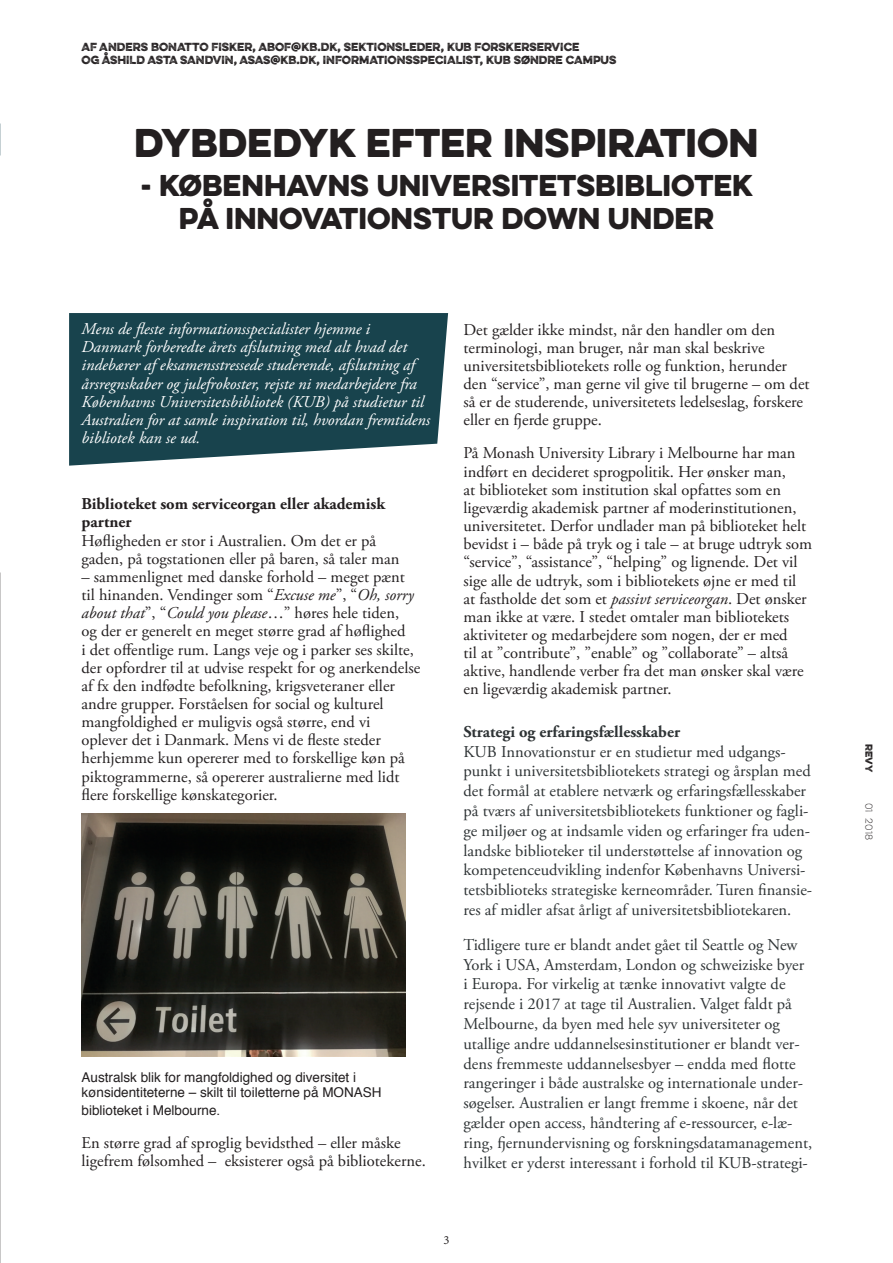
<style>
.page{position:relative;width:893px;height:1263px;background:#fff}
.page>*{position:absolute;margin:0;border:0;box-sizing:border-box;transform-origin:0 0}
.t1{font:36px "Eveleth Clean";color:#231f20}
.t2{font:27px/33px "Eveleth Clean";color:#231f20;text-align:center}
.t3{font:16.5px/18.1px "Adobe Garamond Pro";color:#231f20}
.t4{font:16.5px/19.8px "Adobe Garamond Pro";color:#2e3335}
.t5{font:italic 16.5px/18.1px "Adobe Garamond Pro";color:#fff}
.t6{font:700 16.5px/18.1px "Adobe Garamond Pro";color:#231f20}
.t7{font:700 16.5px "Adobe Garamond Pro";color:#2e3335}
.t8{font:13.5px/14.9px "Helvetica";color:#231f20}
.t9{font:13.5px "Adobe Devanagari";color:#231f20}
.t10{font:10.5px/13.5px "Eveleth";color:#231f20}
.t11{font:100 9px "Eveleth";letter-spacing:-.005em;color:#231f20}
.t12{font:9px "Eveleth";color:#231f20}
.s1{font-style:italic}
</style>
<div class="page">
<svg style="left:69px;top:313px;width:379px;height:153px;background:#2c535c"></svg>
<img style="left:81px;top:813px;width:324px;height:243px">
<p class="t10" style="left:81px;top:39px;width:537px">AF ANDERS BONATTO FISKER, ABOF@KB.DK, SEKTIONSLEDER, KUB FORSKERSERVICE<br>OG ÅSHILD ASTA SANDVIN, ASAS@KB.DK, INFORMATIONSSPECIALIST, KUB SØNDRE CAMPUS</p>
<h1 class="t1" style="left:134px;top:115px;width:626px">DYBDEDYK EFTER INSPIRATION</h1>
<h2 class="t2" style="left:140px;top:168px;width:614px">- KØBENHAVNS UNIVERSITETSBIBLIOTEK<br>PÅ INNOVATIONSTUR DOWN UNDER</h2>
<p class="t5" style="left:81px;top:320px;width:350px">Mens de fleste informationsspecialister hjemme i Danmark forberedte årets afslutning med alt hvad det indebærer af eksamensstressede studerende, afslutning af årsregnskaber og julefrokoster, rejste ni medarbejdere fra Københavns Universitetsbibliotek (KUB) på studietur til Australien for at samle inspiration til, hvordan fremtidens bibliotek kan se ud.</p>
<p class="t6" style="left:81px;top:495px;width:305px">Biblioteket som serviceorgan eller akademisk partner</p>
<p class="t3" style="left:81px;top:532px;width:319px">Høfligheden er stor i Australien. Om det er på gaden, på togstationen eller på baren, så taler man</p>
<p class="t3" style="left:81px;top:568px;width:340px">– sammenlignet med danske forhold – meget pænt til hinanden. Vendinger som “<span class="s1">Excuse me</span>”, “<span class="s1">Oh, sorry about that</span>”, “<span class="s1">Could you please</span>…” høres hele tiden,<br>og der er generelt en meget større grad af høflighed<br>i det offentlige rum. Langs veje og i parker ses skilte, der opfordrer til at udvise respekt for og anerkendelse af fx den indfødte befolkning, krigsveteraner eller andre grupper. Forståelsen for social og kulturel mangfoldighed er muligvis også større, end vi oplever det i Danmark. Mens vi de fleste steder herhjemme kun opererer med to forskellige køn på piktogrammerne, så opererer australierne med lidt flere forskellige kønskategorier.</p>
<p class="t8" style="left:81px;top:1070px;width:302px">Australsk blik for mangfoldighed og diversitet i kønsidentiteterne – skilt til toiletterne på MONASH</p>
<p class="t8" style="left:81px;top:1103px;width:140px">biblioteket i Melbourne.</p>
<p class="t3" style="left:81px;top:1134px;width:346px">En større grad af sproglig bevidsthed – eller måske ligefrem følsomhed – eksisterer også på bibliotekerne.</p>
<p class="t3" style="left:463px;top:321px;width:348px">Det gælder ikke mindst, når den handler om den terminologi, man bruger, når man skal beskrive universitetsbibliotekets rolle og funktion, herunder den “service”, man gerne vil give til brugerne – om det så er de studerende, universitetets ledelseslag, forskere eller en fjerde gruppe.</p>
<p class="t3" style="left:463px;top:445px;width:350px">På Monash University Library i Melbourne har man indført en decideret sprogpolitik. Her ønsker man,<br>at biblioteket som institution skal opfattes som en ligeværdig akademisk partner af moderinstitutionen, universitetet. Derfor undlader man på biblioteket helt bevidst i – både på tryk og i tale – at bruge udtryk som “service”, “assistance”, “helping” og lignende. Det vil sige alle de udtryk, som i bibliotekets øjne er med til at fastholde det som et <span class="s1">passivt serviceorgan</span>. Det ønsker man ikke at være. I stedet omtaler man bibliotekets aktiviteter og medarbejdere som nogen, der er med<br>til at ”contribute”, ”enable” og ”collaborate” – altså aktive, handlende verber fra det man ønsker skal være en ligeværdig akademisk partner.</p>
<p class="t7" style="left:463px;top:722px;width:218px">Strategi og erfaringsfællesskaber</p>
<p class="t4" style="left:463px;top:742px;width:350px">KUB Innovationstur er en studietur med udgangs&shy;punkt i universitetsbibliotekets strategi og årsplan med det formål at etablere netværk og erfaringsfællesskaber på tværs af universitetsbibliotekets funktioner og fagli&shy;ge miljøer og at indsamle viden og erfaringer fra uden&shy;landske biblioteker til understøttelse af innovation og kompetenceudvikling indenfor Københavns Universi&shy;tetsbiblioteks strategiske kerneområder. Turen finansie&shy;res af midler afsat årligt af universitetsbibliotekaren.</p>
<p class="t4" style="left:463px;top:935px;width:350px">Tidligere ture er blandt andet gået til Seattle og New York i USA, Amsterdam, London og schweiziske byer i Europa. For virkelig at tænke innovativt valgte de rejsende i 2017 at tage til Australien. Valget faldt på Melbourne, da byen med hele syv universiteter og utallige andre uddannelsesinstitutioner er blandt ver&shy;dens fremmeste uddannelsesbyer – endda med flotte rangeringer i både australske og internationale under&shy;søgelser. Australien er langt fremme i skoene, når det gælder open access, håndtering af e-ressourcer, e-læ&shy;ring, fjernundervisning og forskningsdatamanagement, hvilket er yderst interessant i forhold til KUB-strategi-</p>
<p class="t9" style="left:443px;top:1231px;width:8px">3</p>
<p class="t12" style="left:876px;top:744px;width:29px;rotate:90deg">revy</p>
<p class="t11" style="left:875px;top:802px;width:39px;rotate:90deg">01 2018</p>
</div>
